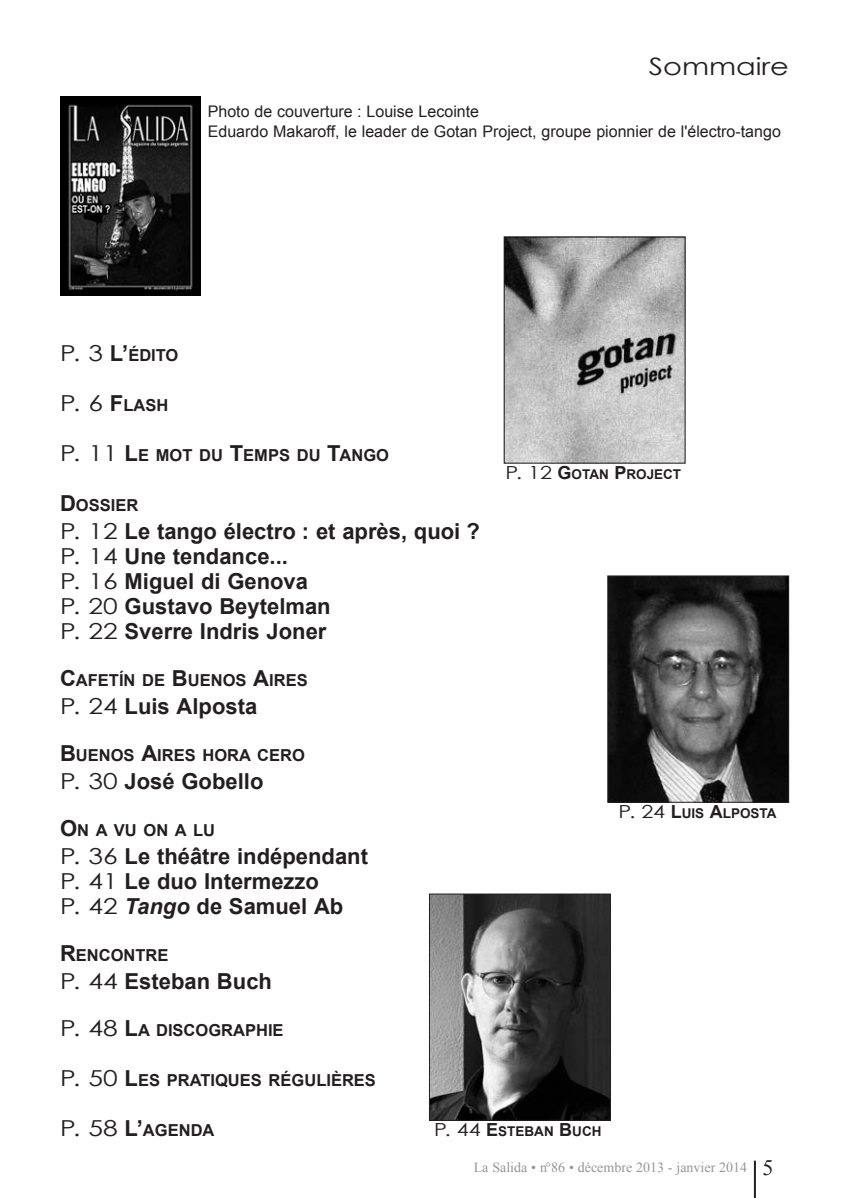
<style>
.page{position:relative;width:849px;height:1198px;background:#fff}
.page>*{position:absolute;margin:0;border:0;box-sizing:border-box;transform-origin:0 0}
.t1{font:24px "Century Gothic";color:#231f20;scale:1.2 1}
.t2{font:700 22px/25px "Arial";color:#231f20}
.t3{font:700 16.4px "Arial";color:#231f20}
.t4{font:700 16.4px "Arial";letter-spacing:.37em;color:#231f20}
.t5{font:16px/20px "Arial";color:#231f20}
.t6{font:14px "Times New Roman";color:#939598}
.t7{font:700 13.6px "Arial";color:#231f20}
.s1{font-family:"Century Gothic";font-weight:400;font-size:22px}
.s2{font-size:22px}
.s3{font-family:"Century Gothic";font-weight:400}
.s4{font-style:italic}
.s5{font-size:22px;color:#231f20}
.s6{font-family:"Century Gothic";font-weight:400;font-size:18px}
.s7{font-size:18px}
</style>
<div class="page">
<hr style="left:753px;top:1160px;width:2px;height:37px;background:#231f20">
<img style="left:60px;top:97px;width:141px;height:199px">
<img style="left:506px;top:238px;width:177px;height:223px">
<div style="left:504px;top:236px;width:181px;height:227px;border:1px solid #231f20"></div>
<img style="left:609px;top:577px;width:178px;height:223px">
<div style="left:607px;top:575px;width:182px;height:227px;border:1px solid #231f20"></div>
<img style="left:431px;top:895px;width:177px;height:223px">
<div style="left:429px;top:893px;width:181px;height:227px;border:1px solid #231f20"></div>
<p class="t1" style="left:649px;top:51px;width:118px">Sommaire</p>
<p class="t5" style="left:208px;top:102px;width:574px">Photo de couverture : Louise Lecointe<br>Eduardo Makaroff, le leader de Gotan Project, groupe pionnier de l'électro-tango</p>
<p class="t3" style="left:60px;top:345px;width:120px"><span class="s1">P. 3</span> <span class="s2">L’</span>ÉDITO</p>
<p class="t3" style="left:60px;top:395px;width:110px"><span class="s1">P. 6</span> <span class="s2">F</span>LASH</p>
<p class="t3" style="left:60px;top:445px;width:330px"><span class="s1">P. 11</span> <span class="s2">L</span>E MOT DU <span class="s2">T</span>EMPS DU <span class="s2">T</span>ANGO</p>
<p class="t3" style="left:60px;top:495px;width:80px"><span class="s2">D</span>OSSIER</p>
<p class="t2" style="left:60px;top:518px;width:421px"><span class="s3">P. 12</span> Le tango électro : et après, quoi ?<br><span class="s3">P. 14</span> Une tendance...<br><span class="s3">P. 16</span> Miguel di Genova<br><span class="s3">P. 20</span> Gustavo Beytelman<br><span class="s3">P. 22</span> Sverre Indris Joner</p>
<p class="t3" style="left:60px;top:670px;width:249px"><span class="s2">C</span>AFETÍN DE <span class="s2">B</span>UENOS <span class="s2">A</span>IRES</p>
<p class="t2" style="left:60px;top:693px;width:199px"><span class="s3">P. 24</span> Luis Alposta</p>
<p class="t3" style="left:60px;top:745px;width:246px"><span class="s2">B</span>UENOS <span class="s2">A</span>IRES HORA CERO</p>
<p class="t2" style="left:60px;top:768px;width:205px"><span class="s3">P. 30</span> José Gobello</p>
<p class="t4" style="left:60px;top:820px;width:156px"><span class="s2">O</span>NAVUONALU</p>
<p class="t2" style="left:60px;top:843px;width:309px"><span class="s3">P. 36</span> Le théâtre indépendant<br><span class="s3">P. 41</span> Le duo Intermezzo<br><span class="s3">P. 42</span> <span class="s4">Tango</span> de Samuel Ab</p>
<p class="t3" style="left:60px;top:945px;width:110px"><span class="s2">R</span>ENCONTRE</p>
<p class="t2" style="left:60px;top:968px;width:213px"><span class="s3">P. 44</span> Esteban Buch</p>
<p class="t3" style="left:60px;top:1020px;width:225px"><span class="s1">P. 48</span> <span class="s2">L</span>A DISCOGRAPHIE</p>
<p class="t3" style="left:60px;top:1070px;width:317px"><span class="s1">P. 50</span> <span class="s2">L</span>ES PRATIQUES RÉGULIÈRES</p>
<p class="t3" style="left:60px;top:1120px;width:156px"><span class="s1">P. 58</span> <span class="s2">L’</span>AGENDA</p>
<p class="t6" style="left:473px;top:1159px;width:301px">La Salida • n°86 • décembre 2013 - janvier 2014 <span class="s5">5</span></p>
<p class="t7" style="left:505px;top:466px;width:177px"><span class="s6">P. 12</span> <span class="s7">G</span>OTAN <span class="s7">P</span>ROJECT</p>
<p class="t7" style="left:618px;top:805px;width:159px"><span class="s6">P. 24</span> <span class="s7">L</span>UIS <span class="s7">A</span>LPOSTA</p>
<p class="t7" style="left:434px;top:1123px;width:169px"><span class="s6">P. 44</span> <span class="s7">E</span>STEBAN <span class="s7">B</span>UCH</p>
</div>
